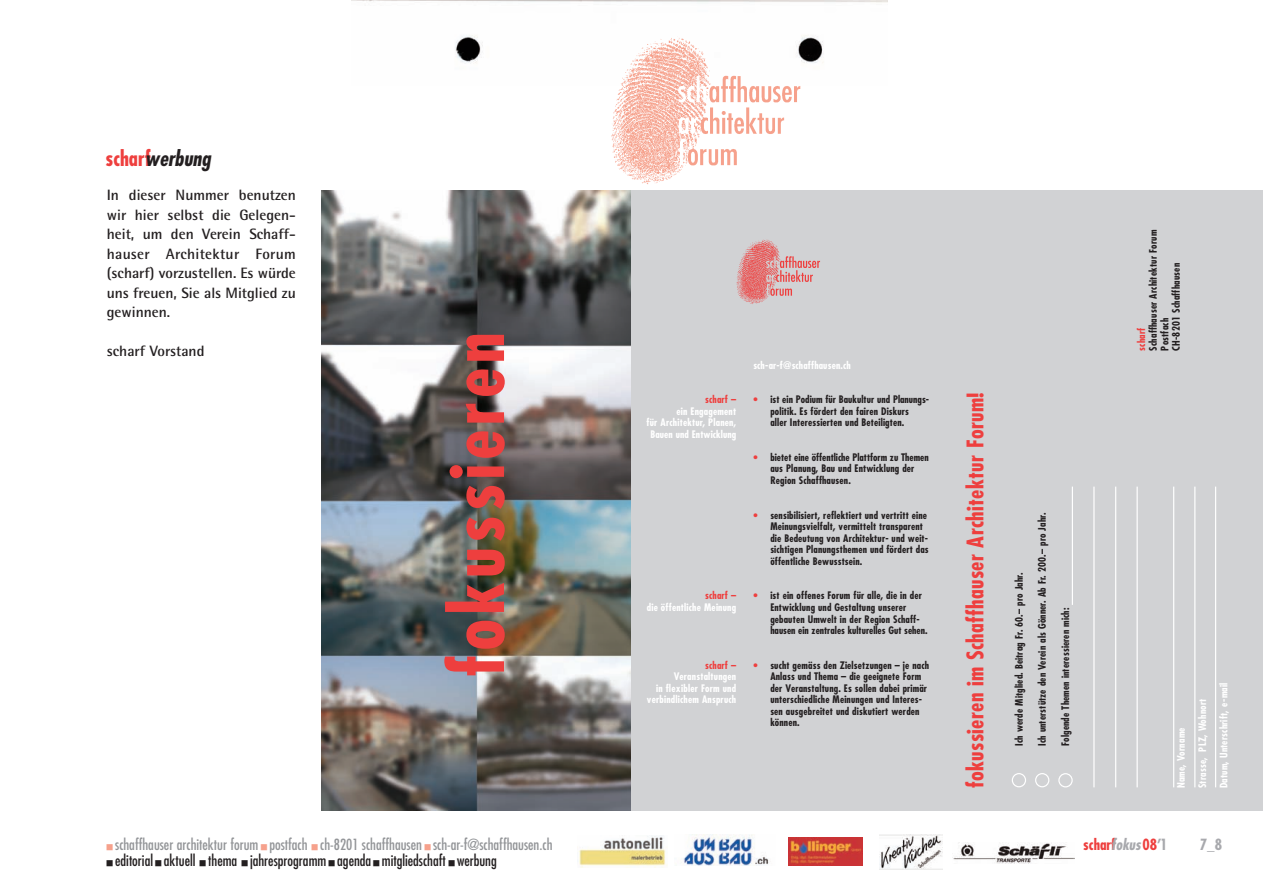
<style>
.page{position:relative;width:1263px;height:893px;background:#fff}
.page>*{position:absolute;margin:0;border:0;box-sizing:border-box;transform-origin:0 0}
.t1{font:700 condensed 73.05px "Futura";letter-spacing:.06em;color:#ee3f3e}
.t2{font:700 condensed 22.35px "Futura";letter-spacing:.015em;color:#ee3f3e}
.t3{font:italic 700 condensed 21px "Futura";color:#231f20}
.t4{font:700 15px/19.5px "Rotis Semi Sans";color:#231f20;text-align:justify}
.t5{font:condensed 15px "Futura";color:#939598}
.t6{font:condensed 15px "Futura";color:#231f20}
.t7{font:700 condensed 15px "Futura";color:#ee3f3e}
.t8{font:700 condensed 15px "Futura";color:#a8a9ad}
.t9{font:700 condensed 10.2px/11.6px "Futura";letter-spacing:.015em;color:#231f20}
.t10{font:700 condensed 10.2px/11.6px "Futura";letter-spacing:.02em;color:#fff;text-align:right}
.t11{font:700 condensed 10.2px "Futura";letter-spacing:.02em;color:#ee3f3e}
.s1{font-style:normal;color:#ee3f3e}
.s2{color:#ee3f3e}
.s3{font-style:italic;color:#a8a9ad}
.s4{color:#a8a9ad}
</style>
<div class="page">
<img style="left:321px;top:190px;width:310px;height:620px">
<div style="left:631px;top:190px;width:311px;height:620px;background:#d1d2d4"></div>
<div style="left:942px;top:190px;width:321px;height:620px;background:#d1d2d4"></div>
<img style="left:736px;top:239px;width:85px;height:65px">
<svg style="left:1012px;top:773px;width:14px;height:14px"></svg>
<svg style="left:1035px;top:773px;width:14px;height:14px"></svg>
<svg style="left:1058px;top:773px;width:15px;height:14px"></svg>
<hr style="left:1115px;top:487px;width:1px;height:300px;background:#fff">
<hr style="left:1136px;top:487px;width:2px;height:300px;background:#fff">
<hr style="left:1173px;top:487px;width:1px;height:300px;background:#fff">
<hr style="left:1072px;top:487px;width:1px;height:118px;background:#fff">
<hr style="left:1093px;top:487px;width:1px;height:300px;background:#fff">
<hr style="left:1194px;top:487px;width:1px;height:300px;background:#fff">
<hr style="left:1215px;top:487px;width:1px;height:300px;background:#fff">
<img style="left:369px;top:1px;width:518px;height:62px">
<img style="left:600px;top:28px;width:215px;height:207px">
<img style="left:577px;top:835px;width:90px;height:33px">
<img style="left:683px;top:835px;width:86px;height:30px">
<img style="left:788px;top:837px;width:74px;height:28px">
<img style="left:879px;top:834px;width:63px;height:35px">
<img style="left:953px;top:842px;width:121px;height:22px">
<h3 class="t3" style="left:106px;top:146px;width:107px"><span class="s1">scharf</span>werbung</h3>
<h3 class="t4" style="left:107px;top:185px;width:191px">In dieser Nummer benutzen wir hier selbst die Gelegen&shy;heit, um den Verein Schaff&shy;hauser Architektur Forum (scharf) vorzustellen. Es würde uns freuen, Sie als Mitglied zu gewinnen.</h3>
<h3 class="t4" style="left:107px;top:341px;width:99px">scharf Vorstand</h3>
<h1 class="t1" style="left:432px;top:677px;width:346px;rotate:-90deg">fokussieren</h1>
<h3 class="t5" style="left:115px;top:836px;width:439px">schaffhauser architektur forum postfach ch-8201 schaffhausen sch-ar-f@schaffhausen.ch</h3>
<h3 class="t6" style="left:115px;top:851px;width:383px">editorial aktuell thema jahresprogramm agenda mitgliedschaft werbung</h3>
<p class="t11" style="left:705px;top:393px;width:33px">scharf –</p>
<p class="t10" style="left:646px;top:405px;width:91px">ein Engagement<br>für Architektur, Planen,<br>Bauen und Entwicklung</p>
<p class="t11" style="left:705px;top:589px;width:33px">scharf –</p>
<p class="t10" style="left:647px;top:601px;width:91px">die öffentliche Meinung</p>
<p class="t11" style="left:705px;top:659px;width:33px">scharf –</p>
<p class="t10" style="left:647px;top:671px;width:91px">Veranstaltungen<br>in flexibler Form und verbindlichem Anspruch</p>
<p class="t10" style="left:753px;top:359px;width:99px">sch-ar-f@schaffhausen.ch</p>
<p class="t9" style="left:770px;top:394px;width:160px;text-indent:-17px"><span class="s2">•</span> ist ein Podium für Baukultur und Planungs&shy;politik. Es fördert den fairen Diskurs<br>aller Interessierten und Beteiligten.</p>
<p class="t9" style="left:770px;top:451px;width:160px;text-indent:-17px"><span class="s2">•</span> bietet eine öffentliche Plattform zu Themen aus Planung, Bau und Entwicklung der<br>Region Schaffhausen.</p>
<p class="t9" style="left:770px;top:509px;width:160px;text-indent:-17px"><span class="s2">•</span> sensibilisiert, reflektiert und vertritt eine Meinungsvielfalt, vermittelt transparent die Bedeutung von Architektur- und weit&shy;sichtigen Planungsthemen und fördert das öffentliche Bewusstsein.</p>
<p class="t9" style="left:770px;top:590px;width:159px;text-indent:-17px"><span class="s2">•</span> ist ein offenes Forum für alle, die in der Entwicklung und Gestaltung unserer gebauten Umwelt in der Region Schaff&shy;hausen ein zentrales kulturelles Gut sehen.</p>
<p class="t9" style="left:770px;top:659px;width:160px;text-indent:-17px"><span class="s2">•</span> sucht gemäss den Zielsetzungen – je nach Anlass und Thema – die geeignete Form der Veranstaltung. Es sollen dabei primär unterschiedliche Meinungen und Interes&shy;sen ausgebreitet und diskutiert werden können.</p>
<h2 class="t2" style="left:961px;top:788px;width:397px;rotate:-90deg">fokussieren im Schaffhauser Architektur Forum!</h2>
<p class="t9" style="left:1147px;top:351px;width:122px;rotate:-90deg">Schaffhauser Architektur Forum<br>Postfach<br>CH-8201 Schaffhausen</p>
<p class="t11" style="left:1135px;top:351px;width:24px;rotate:-90deg">scharf</p>
<p class="t9" style="left:1013px;top:746px;width:175px;rotate:-90deg">Ich werde Mitglied. Beitrag Fr. 60.– pro Jahr.</p>
<p class="t9" style="left:1036px;top:746px;width:235px;rotate:-90deg">Ich unterstütze den Verein als Gönner. Ab Fr. 200.– pro Jahr.</p>
<p class="t9" style="left:1059px;top:746px;width:140px;rotate:-90deg">Folgende Themen interessieren mich:</p>
<p class="t10" style="left:1170px;top:788px;width:107px;line-height:21.3px;text-align:left;rotate:-90deg">Name, Vorname<br>Strasse, PLZ, Wohnort<br>Datum, Unterschrift, e-mail</p>
<h3 class="t7" style="left:1083px;top:835px;width:86px">scharf<span class="s3">okus</span>08<span class="s4">’1</span></h3>
<h3 class="t8" style="left:1200px;top:835px;width:24px">7_8</h3>
</div>
